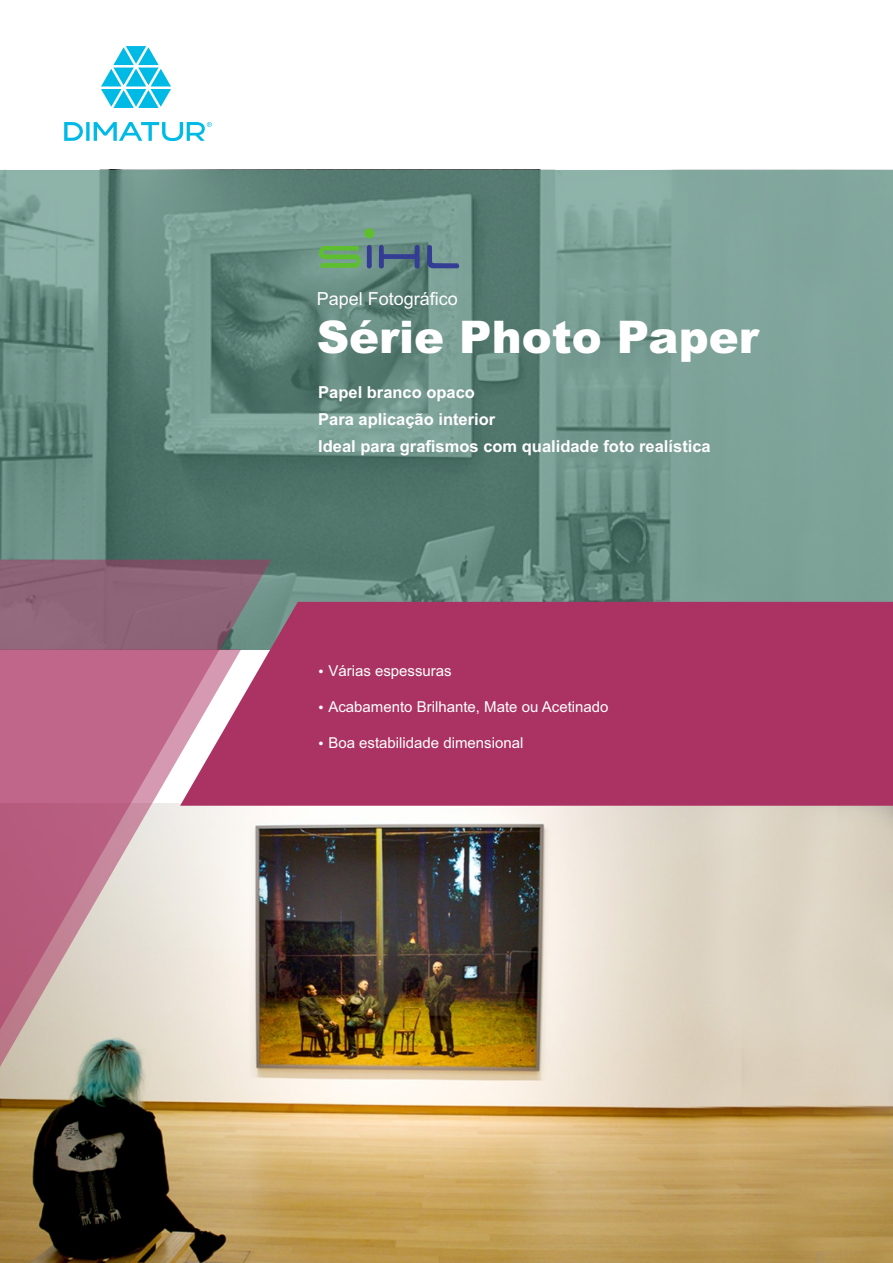
<style>
.page{position:relative;width:893px;height:1263px;background:#fff}
.page>*{position:absolute;margin:0;border:0;box-sizing:border-box;transform-origin:0 0}
.t1{font:900 45px "Arial";color:#fff}
.t2{font:18px "Arial";color:#fff}
.t3{font:700 16.5px/26.5px "Arial";color:#fff}
.t4{font:15px "Arial";color:#fff}
</style>
<div class="page">
<img style="left:0;top:806px;width:893px;height:457px">
<div style="left:0;top:170px;width:893px;height:479px;background:#548c7d;opacity:.66"></div>
<svg style="left:101px;top:46px;width:70px;height:62px"></svg>
<svg style="left:86px;top:122px;width:4px;height:19px"></svg>
<svg style="left:64px;top:122px;width:19px;height:19px"></svg>
<svg style="left:94px;top:122px;width:118px;height:19px"></svg>
<div style="left:271px;top:602px;width:622px;height:204px;background:#ab3363"></div>
<svg style="left:0;top:560px;width:271px;height:616px;background:#b89095"></svg>
<svg style="left:319px;top:246px;width:43px;height:22px"></svg>
<div style="left:367px;top:245px;width:5px;height:24px;background:#333d94;border-radius:2px"></div>
<div style="left:364px;top:228px;width:10px;height:10px;background:#5ebf2e;border-radius:50%"></div>
<svg style="left:379px;top:245px;width:41px;height:24px"></svg>
<svg style="left:427px;top:245px;width:34px;height:24px"></svg>
<p class="t2" style="left:317px;top:292px;width:143px">Papel Fotográfico</p>
<h1 class="t1" style="left:317px;top:321px;width:444px">Série Photo Paper</h1>
<p class="t3" style="left:318px;top:381px;width:394px">Papel branco opaco<br>Para aplicação interior<br>Ideal para grafismos com qualidade foto realística</p>
<p class="t4" style="left:318px;top:665px;width:135px">• Várias espessuras</p>
<p class="t4" style="left:318px;top:701px;width:292px">• Acabamento Brilhante, Mate ou Acetinado</p>
<p class="t4" style="left:318px;top:737px;width:207px">• Boa estabilidade dimensional</p>
</div>
